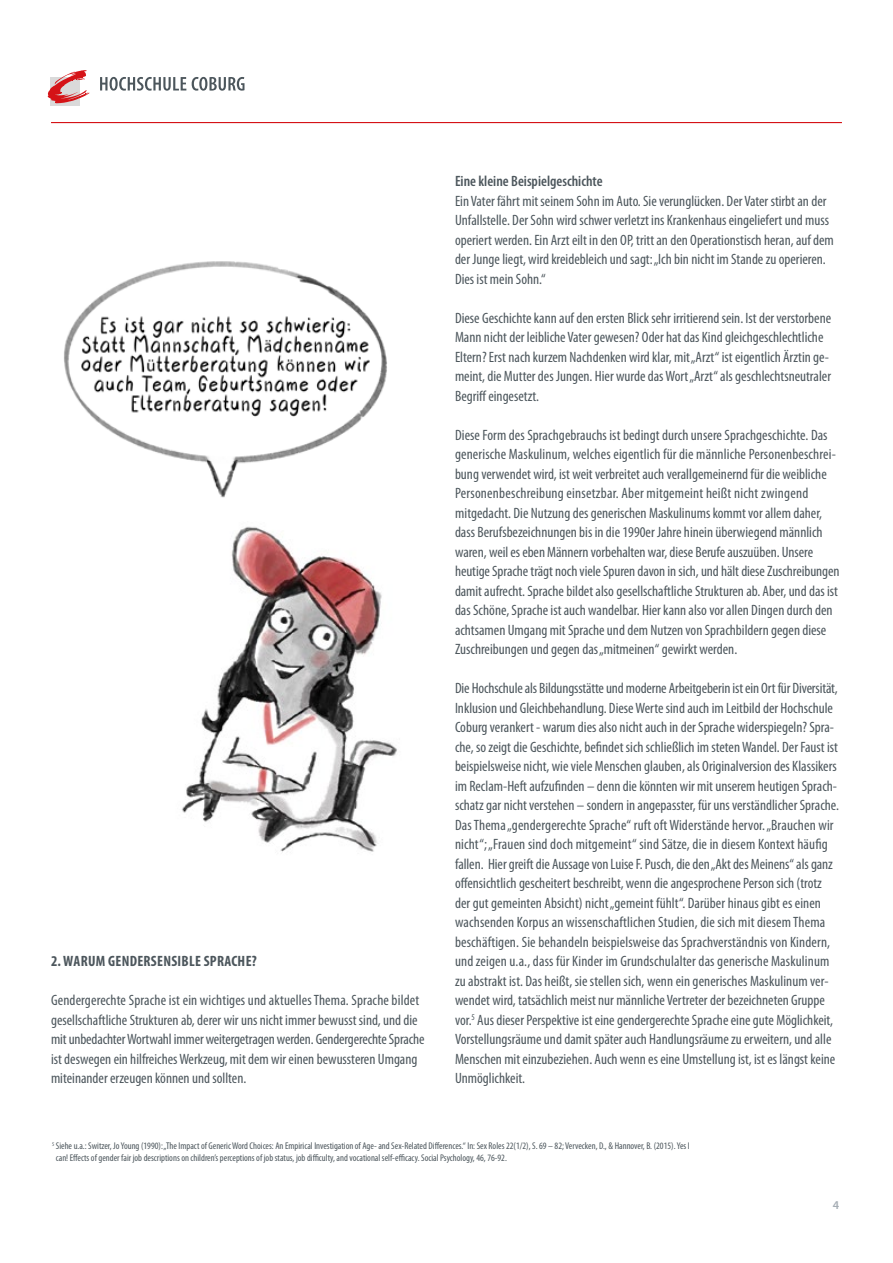
<style>
.page{position:relative;width:893px;height:1263px;background:#fff}
.page>*{position:absolute;margin:0;border:0;box-sizing:border-box;transform-origin:0 0}
.t1{font:condensed 15px/19.5px "Myriad Pro";color:#4c565c}
.t2{font:700 condensed 15px "Myriad Pro";letter-spacing:.02em;color:#4c565c}
.t3{font:600 condensed 15px "Myriad Pro";color:#4c565c}
.t4{font:600 12px "Myriad Pro";color:#a5adb4}
.t5{font:condensed 9.75px/11.7px "Myriad Pro";color:#4c565c}
</style>
<div class="page">
<img style="left:181px;top:531px;width:216px;height:321px">
<img style="left:64px;top:261px;width:323px;height:270px">
<div style="left:51px;top:77px;width:29px;height:29px;background:#dadada"></div>
<svg style="left:48px;top:70px;width:41px;height:33px"></svg>
<svg style="left:100px;top:77px;width:86px;height:14px"></svg>
<svg style="left:192px;top:77px;width:52px;height:14px"></svg>
<hr style="left:51px;top:122px;width:791px;height:1px;background:#d51317">
<div style="left:132px;top:625px;width:71px;height:55px;background:#fff"></div>
<p class="t2" style="left:51px;top:952px;width:207px">2. WARUM GENDERSENSIBLE SPRACHE?</p>
<p class="t1" style="left:51px;top:990px;width:375px">Gendergerechte Sprache ist ein wichtiges und aktuelles Thema. Sprache bildet gesellschaftliche Strukturen ab, derer wir uns nicht immer bewusst sind, und die mit unbedachter Wortwahl immer weitergetragen werden. Gendergerechte Sprache ist deswegen ein hilfreiches Werkzeug, mit dem wir einen bewussteren Umgang miteinander erzeugen können und sollten.</p>
<p class="t3" style="left:455px;top:172px;width:149px">Eine kleine Beispielgeschichte</p>
<p class="t1" style="left:455px;top:191px;width:380px">Ein Vater fährt mit seinem Sohn im Auto. Sie verunglücken. Der Vater stirbt an der Unfallstelle. Der Sohn wird schwer verletzt ins Krankenhaus eingeliefert und muss operiert werden. Ein Arzt eilt in den OP, tritt an den Operationstisch heran, auf dem der Junge liegt, wird kreidebleich und sagt: „Ich bin nicht im Stande zu operieren.<br>Dies ist mein Sohn.“</p>
<p class="t1" style="left:455px;top:308px;width:378px">Diese Geschichte kann auf den ersten Blick sehr irritierend sein. Ist der verstorbene Mann nicht der leibliche Vater gewesen? Oder hat das Kind gleichgeschlechtliche Eltern? Erst nach kurzem Nachdenken wird klar, mit „Arzt“ ist eigentlich Ärztin ge&shy;meint, die Mutter des Jungen. Hier wurde das Wort „Arzt“ als geschlechtsneutraler Begriff eingesetzt.</p>
<p class="t1" style="left:455px;top:425px;width:386px">Diese Form des Sprachgebrauchs ist bedingt durch unsere Sprachgeschichte. Das generische Maskulinum, welches eigentlich für die männliche Personenbeschrei&shy;bung verwendet wird, ist weit verbreitet auch verallgemeinernd für die weibliche Personenbeschreibung einsetzbar. Aber mitgemeint heißt nicht zwingend mitgedacht. Die Nutzung des generischen Maskulinums kommt vor allem daher, dass Berufsbezeichnungen bis in die 1990er Jahre hinein überwiegend männlich waren, weil es eben Männern vorbehalten war, diese Berufe auszuüben. Unsere heutige Sprache trägt noch viele Spuren davon in sich, und hält diese Zuschreibungen damit aufrecht. Sprache bildet also gesellschaftliche Strukturen ab. Aber, und das ist das Schöne, Sprache ist auch wandelbar. Hier kann also vor allen Dingen durch den achtsamen Umgang mit Sprache und dem Nutzen von Sprachbildern gegen diese Zuschreibungen und gegen das „mitmeinen“ gewirkt werden.</p>
<p class="t1" style="left:455px;top:678px;width:386px">Die Hochschule als Bildungsstätte und moderne Arbeitgeberin ist ein Ort für Diversität, Inklusion und Gleichbehandlung. Diese Werte sind auch im Leitbild der Hochschule Coburg verankert - warum dies also nicht auch in der Sprache widerspiegeln? Spra&shy;che, so zeigt die Geschichte, befindet sich schließlich im steten Wandel. Der Faust ist beispielsweise nicht, wie viele Menschen glauben, als Originalversion des Klassikers im Reclam-Heft aufzufinden – denn die könnten wir mit unserem heutigen Sprach&shy;schatz gar nicht verstehen – sondern in angepasster, für uns verständlicher Sprache.<br>Das Thema „gendergerechte Sprache“ ruft oft Widerstände hervor. „Brauchen wir nicht“; „Frauen sind doch mitgemeint“ sind Sätze, die in diesem Kontext häufig fallen. Hier greift die Aussage von Luise F. Pusch, die den „Akt des Meinens“ als ganz offensichtlich gescheitert beschreibt, wenn die angesprochene Person sich (trotz der gut gemeinten Absicht) nicht „gemeint fühlt“. Darüber hinaus gibt es einen wachsenden Korpus an wissenschaftlichen Studien, die sich mit diesem Thema beschäftigen. Sie behandeln beispielsweise das Sprachverständnis von Kindern, und zeigen u.a., dass für Kinder im Grundschulalter das generische Maskulinum zu abstrakt ist. Das heißt, sie stellen sich, wenn ein generisches Maskulinum ver&shy;wendet wird, tatsächlich meist nur männliche Vertreter der bezeichneten Gruppe vor.<sup>5</sup> Aus dieser Perspektive ist eine gendergerechte Sprache eine gute Möglichkeit, Vorstellungsräume und damit später auch Handlungsräume zu erweitern, und alle Menschen mit einzubeziehen. Auch wenn es eine Umstellung ist, ist es längst keine Unmöglichkeit.</p>
<p class="t5" style="left:56px;top:1140px;width:635px;text-indent:-4px"><sup>5</sup> Siehe u.a.: Switzer, Jo Young (1990): „The Impact of Generic Word Choices: An Empirical Investigation of Age- and Sex-Related Differences.“ In: Sex Roles 22(1/2), S. 69 – 82; Vervecken, D., &amp; Hannover, B. (2015). Yes I can! Effects of gender fair job descriptions on children’s perceptions of job status, job difficulty, and vocational self-efficacy. Social Psychology, 46, 76-92.</p>
<p class="t4" style="left:833px;top:1197px;width:8px">4</p>
</div>
